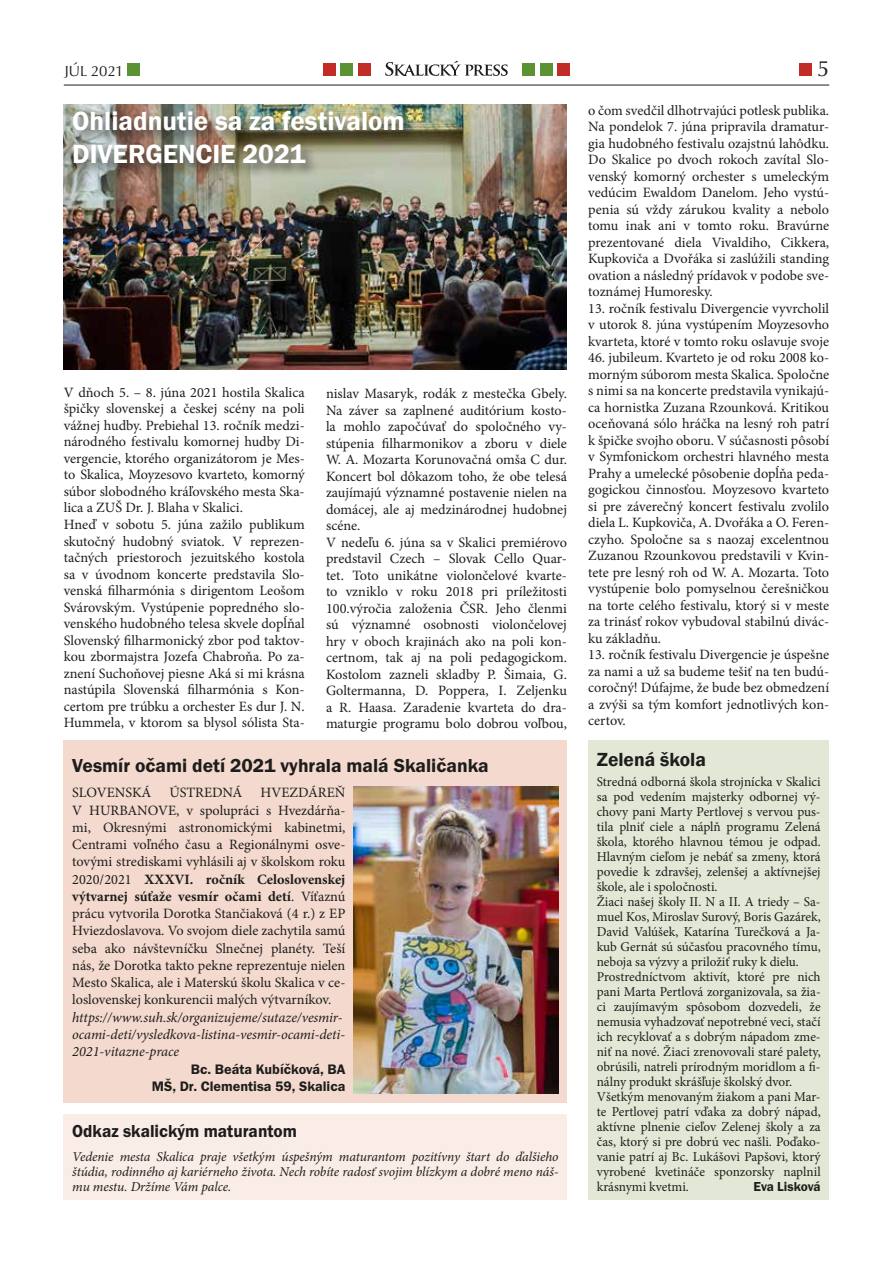
<style>
.page{position:relative;width:893px;height:1263px;background:#fff}
.page>*{position:absolute;margin:0;border:0;box-sizing:border-box;transform-origin:0 0}
.t1{font:600 27px/32.4px "Franklin Gothic";color:#fff}
.t2{font:22.5px "URW Classico TCE";color:#1d1d1b}
.t3{font:600 19.5px "Franklin Got Itc TCE";color:#1d1d1b}
.t4{font:600 19.5px "Franklin Gothic";color:#1d1d1b}
.t5{font:600 18px "Franklin Got Itc TCE";color:#1d1d1b;scale:.96 1}
.t6{font:15px "URW Classico TCE";color:#1d1d1b}
.t7{font:14.25px/16.5px "Minion Pro";color:#1d1d1b;text-align:justify}
.t8{font:italic 14.25px/17.2px "Minion Pro";letter-spacing:-.005em;color:#1d1d1b}
.t9{font:600 14.25px/17.2px "Franklin Got Itc TCE";color:#1d1d1b;text-align:right}
.t10{font:13.5px/15px "Minion Pro";color:#1d1d1b}
.t11{font:italic 13.5px/15px "Minion Pro";letter-spacing:-.005em;color:#1d1d1b;text-align:justify}
.t12{font:600 13.5px "Franklin Got Itc TCE";letter-spacing:-.01em;color:#1d1d1b}
.s1{font-weight:700}
</style>
<div class="page">
<hr style="left:64px;top:85px;width:765px;height:1px;background:#1d1d1b">
<div style="left:799px;top:64px;width:12px;height:12px;background:#c22c27"></div>
<div style="left:127px;top:64px;width:12px;height:12px;background:#5b9234"></div>
<div style="left:323px;top:64px;width:12px;height:12px;background:#c22c27"></div>
<div style="left:341px;top:64px;width:12px;height:12px;background:#5b9234"></div>
<div style="left:358px;top:64px;width:12px;height:12px;background:#c22c27"></div>
<div style="left:523px;top:64px;width:12px;height:12px;background:#5b9234"></div>
<div style="left:558px;top:64px;width:12px;height:12px;background:#c22c27"></div>
<div style="left:540px;top:64px;width:12px;height:12px;background:#5b9234"></div>
<svg style="left:385px;top:61px;width:123px;height:15px"></svg>
<img style="left:64px;top:104px;width:503px;height:266px">
<div style="left:70px;top:109px;width:348px;height:69px;background:#1d1d1b;opacity:.67"></div>
<div style="left:64px;top:740px;width:503px;height:362px;background:#f4d9ce"></div>
<img style="left:354px;top:786px;width:204px;height:307px">
<div style="left:588px;top:740px;width:241px;height:459px;background:#e3e8d6"></div>
<div style="left:64px;top:1114px;width:503px;height:85px;background:#faece7"></div>
<p class="t6" style="left:64px;top:62px;width:61px">JÚL 2021</p>
<h2 class="t2" style="left:817px;top:55px;width:14px">5</h2>
<h1 class="t1" style="left:72px;top:105px;width:334px">Ohliadnutie sa za festivalom<br>DIVERGENCIE 2021</h1>
<p class="t7" style="left:64px;top:384px;width:242px;text-align:left">V dňoch 5. – 8. júna 2021 hostila Skalica špičky slovenskej a českej scény na poli vážnej hudby. Prebiehal 13. ročník medzi&shy;národného festivalu komornej hudby Di&shy;vergencie, ktorého organizátorom je Mes&shy;to Skalica, Moyzesovo kvarteto, komorný súbor slobodného kráľovského mesta Ska&shy;lica a ZUŠ Dr. J. Blaha v Skalici.<br>Hneď v sobotu 5. júna zažilo publikum skutočný hudobný sviatok. V reprezen&shy;tačných priestoroch jezuitského kostola sa v úvodnom koncerte predstavila Slo&shy;venská filharmónia s dirigentom Leošom Svárovským. Vystúpenie popredného slo&shy;venského hudobného telesa skvele dopĺňal Slovenský filharmonický zbor pod taktov&shy;kou zbormajstra Jozefa Chabroňa. Po za&shy;znení Suchoňovej piesne Aká si mi krásna nastúpila Slovenská filharmónia s Kon&shy;certom pre trúbku a orchester Es dur J. N.<br>Hummela, v ktorom sa blysol sólista Sta-</p>
<p class="t7" style="left:326px;top:386px;width:242px;text-align:left">nislav Masaryk, rodák z mestečka Gbely.<br>Na záver sa zaplnené auditórium kosto&shy;la mohlo započúvať do spoločného vy&shy;stúpenia filharmonikov a zboru v diele W. A. Mozarta Korunovačná omša C dur.<br>Koncert bol dôkazom toho, že obe telesá zaujímajú významné postavenie nielen na domácej, ale aj medzinárodnej hudobnej scéne.<br>V nedeľu 6. júna sa v Skalici premiérovo predstavil Czech – Slovak Cello Quar&shy;tet. Toto unikátne violončelové kvarte&shy;to vzniklo v roku 2018 pri príležitosti 100.výročia založenia ČSR. Jeho členmi sú významné osobnosti violončelovej hry v oboch krajinách ako na poli kon&shy;certnom, tak aj na poli pedagogickom.<br>Kostolom zazneli skladby P. Šimaia, G.<br>Goltermanna, D. Poppera, I. Zeljenku a R. Haasa. Zaradenie kvarteta do dra&shy;maturgie programu bolo dobrou voľbou,</p>
<h3 class="t3" style="left:72px;top:754px;width:418px">Vesmír očami detí 2021 vyhrala malá Skaličanka</h3>
<p class="t7" style="left:72px;top:785px;width:81px">SLOVENSKÁ</p>
<p class="t7" style="left:169px;top:785px;width:75px">ÚSTREDNÁ</p>
<p class="t7" style="left:72px;top:784px;width:275px;line-height:17.2px;text-indent:188px">HVEZDÁREŇ V HURBANOVE, v spolupráci s Hvezdárňa&shy;mi, Okresnými astronomickými kabinetmi, Centrami voľného času a Regionálnymi osve&shy;tovými strediskami vyhlásili aj v školskom roku 2020/2021 <span class="s1">XXXVI. ročník Celoslovenskej výtvarnej súťaže vesmír očami detí</span>. Víťaznú prácu vytvorila Dorotka Stančiaková (4 r.) z EP Hviezdoslavova. Vo svojom diele zachytila samú seba ako návštevníčku Slnečnej planéty. Teší nás, že Dorotka takto pekne reprezentuje nielen Mesto Skalica, ale i Materskú školu Skalica v ce&shy;loslovenskej konkurencii malých výtvarníkov.</p>
<p class="t8" style="left:72px;top:1008px;width:274px">https://www.suh.sk/organizujeme/sutaze/vesmir&shy;ocami-deti/vysledkova-listina-vesmir-ocami-deti-<br>2021-vitazne-prace</p>
<p class="t9" style="left:152px;top:1060px;width:195px">Bc. Beáta Kubíčková, BA<br>MŠ, Dr. Clementisa 59, Skalica</p>
<p class="t5" style="left:72px;top:1121px;width:236px">Odkaz skalickým maturantom</p>
<p class="t11" style="left:72px;top:1149px;width:488px">Vedenie mesta Skalica praje všetkým úspešným maturantom pozitívny štart do ďalšieho štúdia, rodinného aj kariérneho života. Nech robíte radosť svojim blízkym a dobré meno náš&shy;mu mestu. Držíme Vám palce.</p>
<p class="t7" style="left:588px;top:102px;width:242px">o čom svedčil dlhotrvajúci potlesk publika.<br>Na pondelok 7. júna pripravila dramatur&shy;gia hudobného festivalu ozajstnú lahôdku.<br>Do Skalice po dvoch rokoch zavítal Slo&shy;venský komorný orchester s umeleckým vedúcim Ewaldom Danelom. Jeho vystú&shy;penia sú vždy zárukou kvality a nebolo tomu inak ani v tomto roku. Bravúrne prezentované diela Vivaldiho, Cikkera, Kupkoviča a Dvořáka si zaslúžili standing ovation a následný prídavok v podobe sve&shy;toznámej Humoresky.</p>
<p class="t7" style="left:588px;top:300px;width:242px">13. ročník festivalu Divergencie vyvrcholil v utorok 8. júna vystúpením Moyzesovho kvarteta, ktoré v tomto roku oslavuje svoje</p>
<p class="t7" style="left:588px;top:350px;width:242px">46. jubileum. Kvarteto je od roku 2008 ko&shy;morným súborom mesta Skalica. Spoločne s nimi sa na koncerte predstavila vynikajú&shy;ca hornistka Zuzana Rzounková. Kritikou oceňovaná sólo hráčka na lesný roh patrí k špičke svojho oboru. V súčasnosti pôsobí v Symfonickom orchestri hlavného mesta Prahy a umelecké pôsobenie dopĺňa peda&shy;gogickou činnosťou. Moyzesovo kvarteto si pre záverečný koncert festivalu zvolilo diela L. Kupkoviča, A. Dvořáka a O. Feren&shy;czyho. Spoločne sa s naozaj excelentnou Zuzanou Rzounkovou predstavili v Kvin&shy;tete pre lesný roh od W. A. Mozarta. Toto vystúpenie bolo pomyselnou čerešničkou na torte celého festivalu, ktorý si v meste za trinásť rokov vybudoval stabilnú divác&shy;ku základňu.</p>
<p class="t7" style="left:588px;top:647px;width:242px">13. ročník festivalu Divergencie je úspešne za nami a už sa budeme tešiť na ten budú&shy;coročný! Dúfajme, že bude bez obmedzení a zvýši sa tým komfort jednotlivých kon&shy;certov.</p>
<h3 class="t4" style="left:597px;top:748px;width:111px">Zelená škola</h3>
<p class="t10" style="left:597px;top:774px;width:225px">Stredná odborná škola strojnícka v Skalici sa pod vedením majsterky odbornej vý&shy;chovy pani Marty Pertlovej s vervou pus&shy;tila plniť ciele a náplň programu Zelená škola, ktorého hlavnou témou je odpad.<br>Hlavným cieľom je nebáť sa zmeny, ktorá povedie k zdravšej, zelenšej a aktívnejšej škole, ale i spoločnosti.<br>Žiaci našej školy II. N a II. A triedy – Sa&shy;muel Kos, Miroslav Surový, Boris Gazárek, David Valúšek, Katarína Turečková a Ja&shy;kub Gernát sú súčasťou pracovného tímu, neboja sa výzvy a priložiť ruky k dielu.<br>Prostredníctvom aktivít, ktoré pre nich pani Marta Pertlová zorganizovala, sa žia&shy;ci zaujímavým spôsobom dozvedeli, že nemusia vyhadzovať nepotrebné veci, stačí ich recyklovať a s dobrým nápadom zme&shy;niť na nové. Žiaci zrenovovali staré palety, obrúsili, natreli prírodným moridlom a fi&shy;nálny produkt skrášľuje školský dvor.<br>Všetkým menovaným žiakom a pani Mar&shy;te Pertlovej patrí vďaka za dobrý nápad, aktívne plnenie cieľov Zelenej školy a za čas, ktorý si pre dobrú vec našli. Poďako&shy;vanie patrí aj Bc. Lukášovi Papšovi, ktorý vyrobené kvetináče sponzorsky naplnil krásnymi kvetmi.</p>
<p class="t12" style="left:754px;top:1179px;width:69px">Eva Lisková</p>
</div>
